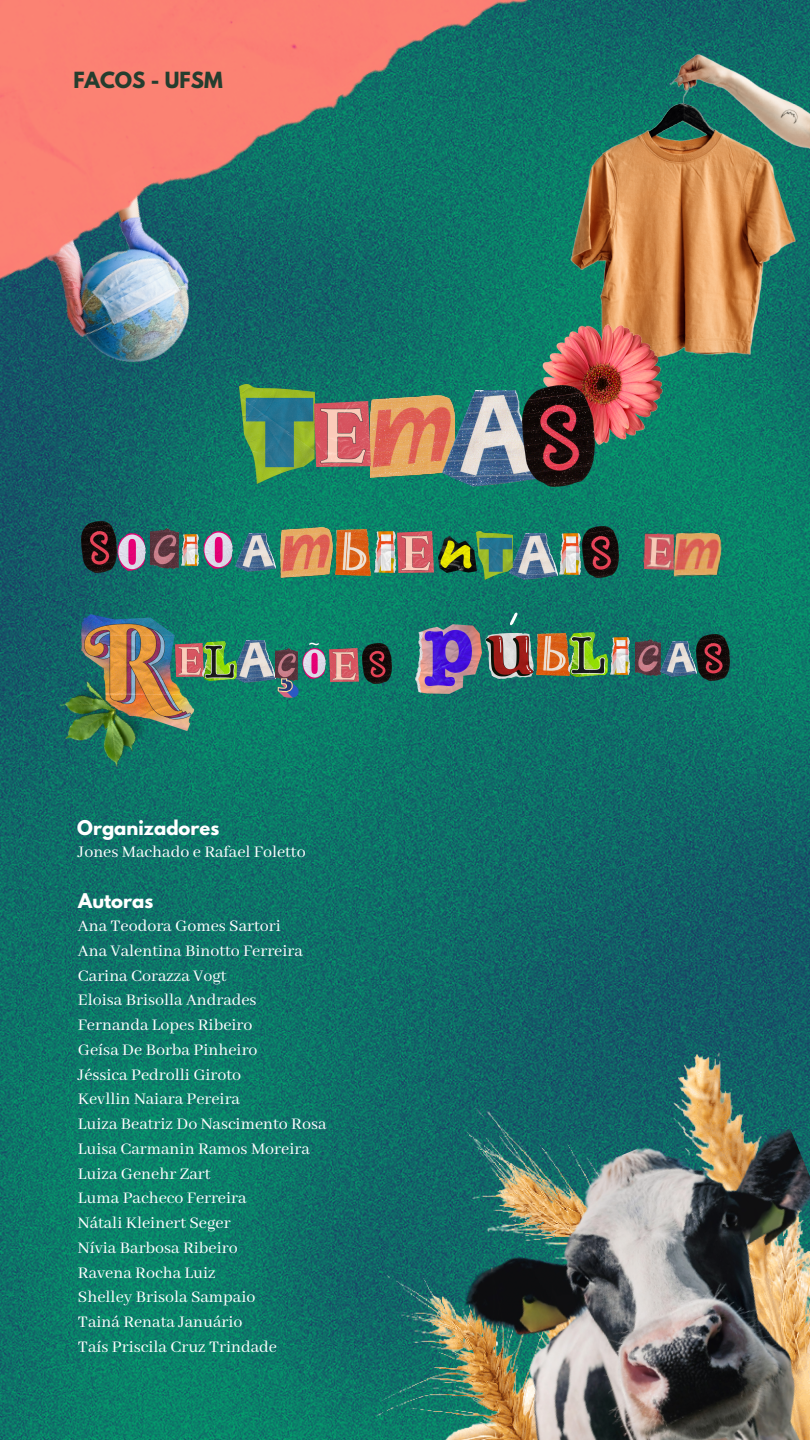
<style>
.page{position:relative;width:810px;height:1440px;background:#fff}
.page>*{position:absolute;margin:0;border:0;box-sizing:border-box;transform-origin:0 0}
.t1{font:117.8px "Moon Time";color:#fff}
.t2{font:20px "Noto Sans";color:#fff}
.t3{font:700 19.7px "League Spartan";color:#253d2e}
.t4{font:18px "Abhaya Libre";color:#fff}
.t5{font:700 18px "League Spartan";color:#fff}
</style>
<div class="page">
<img style="left:0;top:0;width:810px;height:1440px">
<img style="left:236px;top:533px;width:40px;height:39px">
<img style="left:81px;top:522px;width:36px;height:50px">
<img style="left:280px;top:528px;width:52px;height:49px">
<img style="left:512px;top:533px;width:45px;height:46px">
<img style="left:47px;top:659px;width:118px;height:113px">
<img style="left:239px;top:426px;width:75px;height:57px">
<img style="left:370px;top:426px;width:72px;height:51px">
<img style="left:442px;top:426px;width:99px;height:61px">
<img style="left:568px;top:43px;width:242px;height:445px">
<img style="left:568px;top:304px;width:114px;height:160px">
<img style="left:522px;top:386px;width:72px;height:100px">
<img style="left:117px;top:534px;width:29px;height:36px">
<img style="left:151px;top:528px;width:27px;height:41px">
<img style="left:182px;top:534px;width:16px;height:31px">
<img style="left:204px;top:532px;width:28px;height:37px">
<img style="left:336px;top:529px;width:35px;height:47px">
<img style="left:375px;top:532px;width:21px;height:40px">
<img style="left:398px;top:531px;width:35px;height:41px">
<img style="left:438px;top:537px;width:38px;height:35px">
<img style="left:476px;top:532px;width:36px;height:47px">
<img style="left:560px;top:534px;width:21px;height:40px">
<img style="left:582px;top:527px;width:36px;height:50px">
<img style="left:643px;top:533px;width:31px;height:38px">
<img style="left:674px;top:531px;width:48px;height:48px">
<img style="left:314px;top:426px;width:57px;height:40px">
<img style="left:357px;top:1034px;width:453px;height:406px">
<img style="left:0;top:0;width:568px;height:426px">
<img style="left:81px;top:614px;width:114px;height:117px">
<img style="left:175px;top:644px;width:27px;height:33px">
<img style="left:231px;top:640px;width:45px;height:43px">
<img style="left:202px;top:642px;width:35px;height:39px">
<img style="left:275px;top:649px;width:23px;height:32px">
<img style="left:330px;top:648px;width:28px;height:33px">
<img style="left:302px;top:649px;width:24px;height:30px">
<img style="left:363px;top:643px;width:29px;height:41px">
<img style="left:415px;top:624px;width:66px;height:69px">
<img style="left:484px;top:633px;width:49px;height:46px">
<img style="left:537px;top:632px;width:70px;height:45px">
<img style="left:610px;top:638px;width:20px;height:37px">
<img style="left:636px;top:639px;width:24px;height:37px">
<img style="left:661px;top:641px;width:35px;height:36px">
<img style="left:696px;top:634px;width:33px;height:46px">
<svg style="left:278px;top:678px;width:21px;height:20px"></svg>
<img style="left:398px;top:1092px;width:412px;height:348px">
<p class="t3" style="left:73px;top:70px;width:151px">FACOS - UFSM</p>
<p class="t5" style="left:77px;top:818px;width:143px">Organizadores</p>
<p class="t2" style="left:309px;top:630px;width:13px">~</p>
<p class="t4" style="left:78px;top:842px;width:229px">Jones Machado e Rafael Foletto</p>
<p class="t5" style="left:78px;top:891px;width:77px">Autoras</p>
<p class="t4" style="left:78px;top:916px;width:204px">Ana Teodora Gomes Sartori</p>
<p class="t4" style="left:78px;top:941px;width:226px">Ana Valentina Binotto Ferreira</p>
<p class="t4" style="left:78px;top:965px;width:150px">Carina Corazza Vogt</p>
<p class="t4" style="left:78px;top:990px;width:180px">Eloisa Brisolla Andrades</p>
<p class="t4" style="left:78px;top:1015px;width:176px">Fernanda Lopes Ribeiro</p>
<p class="t4" style="left:78px;top:1040px;width:181px">Geísa De Borba Pinheiro</p>
<p class="t4" style="left:78px;top:1064px;width:165px">Jéssica Pedrolli Giroto</p>
<p class="t4" style="left:78px;top:1089px;width:164px">Kevllin Naiara Pereira</p>
<p class="t4" style="left:78px;top:1114px;width:250px">Luiza Beatriz Do Nascimento Rosa</p>
<p class="t4" style="left:78px;top:1139px;width:233px">Luisa Carmanin Ramos Moreira</p>
<p class="t4" style="left:78px;top:1163px;width:134px">Luiza Genehr Zart</p>
<p class="t4" style="left:78px;top:1188px;width:170px">Luma Pacheco Ferreira</p>
<p class="t4" style="left:78px;top:1213px;width:154px">Nátali Kleinert Seger</p>
<p class="t4" style="left:78px;top:1238px;width:161px">Nívia Barbosa Ribeiro</p>
<p class="t4" style="left:78px;top:1262px;width:139px">Ravena Rocha Luiz</p>
<p class="t4" style="left:78px;top:1287px;width:179px">Shelley Brisola Sampaio</p>
<p class="t4" style="left:78px;top:1312px;width:166px">Tainá Renata Januário</p>
<p class="t4" style="left:78px;top:1337px;width:201px">Taís Priscila Cruz Trindade</p>
<p class="t1" style="left:505px;top:607px;width:18px">´</p>
</div>
